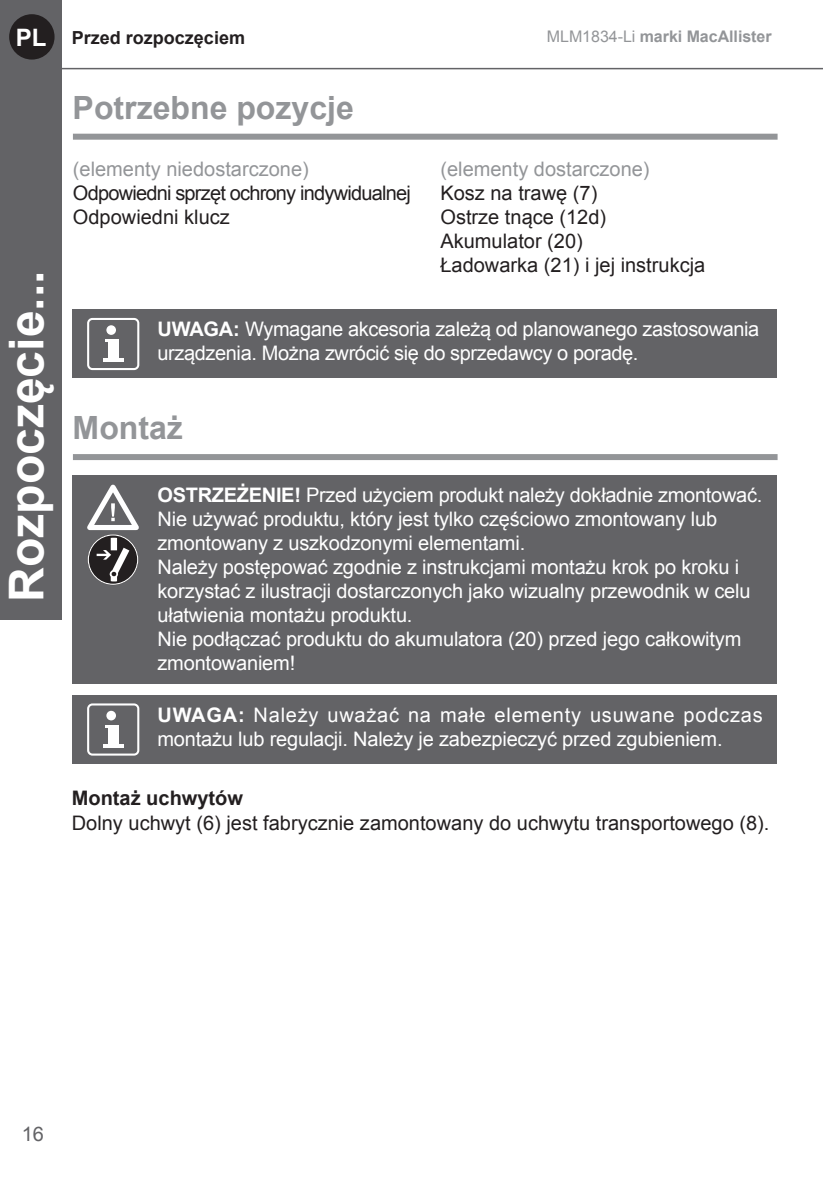
<style>
.page{position:relative;width:823px;height:1191px;background:#fff}
.page>*{position:absolute;margin:0;border:0;box-sizing:border-box;transform-origin:0 0}
.t1{font:700 48px "Arial";color:#fff}
.t2{font:700 32px "Arial";color:#939598}
.t3{font:700 24px "Arial";color:#fff}
.t4{font:20px/24px "Arial";letter-spacing:-.01em;color:#fff}
.t5{font:20px "Arial";color:#231f20}
.t6{font:20px/24px "Arial";letter-spacing:-.04em;color:#231f20}
.t7{font:20px/24px "Arial";color:#939598}
.t8{font:700 20px "Arial";color:#231f20}
.t9{font:20px "Arial";color:#636366}
.t10{font:700 18px "Arial";color:#231f20}
.t11{font:700 16px "Arial";letter-spacing:-.005em;color:#939598}
.s1{color:#939598}
.s2{font-weight:400}
.s3{color:#231f20}
.s4{font-weight:700}
</style>
<div class="page">
<div style="left:0;top:0;width:61px;height:619px;background:#636366"></div>
<div style="left:9px;top:14px;width:45px;height:46px;background:#231f20;border-radius:50%"></div>
<hr style="left:50px;top:68px;width:772px;height:1px;background:#636366">
<div style="left:73px;top:134px;width:704px;height:6px;background:#939598"></div>
<div style="left:73px;top:454px;width:704px;height:6px;background:#939598"></div>
<div style="left:72px;top:310px;width:704px;height:68px;background:#636366"></div>
<div style="left:72px;top:695px;width:704px;height:68px;background:#636366"></div>
<div style="left:72px;top:475px;width:704px;height:209px;background:#636366"></div>
<div style="left:87px;top:318px;width:52px;height:52px;border:2px solid #fff;border-radius:4px"></div>
<div style="left:106px;top:325px;width:10px;height:10px;background:#fff;border-radius:50%"></div>
<div style="left:108px;top:339px;width:11px;height:20px;background:#fff"></div>
<hr style="left:103px;top:358px;width:20px;height:4px;background:#fff">
<div style="left:87px;top:703px;width:52px;height:52px;border:2px solid #fff;border-radius:4px"></div>
<div style="left:106px;top:711px;width:10px;height:9px;background:#fff;border-radius:50%"></div>
<div style="left:108px;top:725px;width:11px;height:20px;background:#fff"></div>
<hr style="left:103px;top:744px;width:20px;height:3px;background:#fff">
<svg style="left:87px;top:484px;width:52px;height:101px"></svg>
<p class="t3" style="left:16px;top:22px;width:32px">PL</p>
<h1 class="t1" style="left:-6px;top:601px;width:332px;rotate:-90deg">Rozpoczęcie...</h1>
<p class="t10" style="left:72px;top:26px;width:175px">Przed rozpoczęciem</p>
<p class="t2" style="left:73px;top:86px;width:282px">Potrzebne pozycje</p>
<p class="t6" style="left:73px;top:157px;width:339px"><span class="s1">(elementy niedostarczone)<br></span>Odpowiedni sprzęt ochrony indywidualnej</p>
<p class="t5" style="left:73px;top:204px;width:158px">Odpowiedni klucz</p>
<p class="t11" style="left:546px;top:25px;width:226px"><span class="s2">MLM1834-Li</span> marki MacAllister</p>
<p class="t7" style="left:440px;top:157px;width:210px">(elementy dostarczone)<br><span class="s3">Kosz na trawę (7)</span></p>
<p class="t5" style="left:440px;top:204px;width:167px">Ostrze tnące (12d)</p>
<p class="t5" style="left:440px;top:228px;width:144px">Akumulator (20)</p>
<p class="t5" style="left:440px;top:252px;width:266px">Ładowarka (21) i jej instrukcja</p>
<p class="t4" style="left:157px;top:317px;width:603px"><span class="s4">UWAGA:</span> Wymagane akcesoria zależą od planowanego zastosowania urządzenia. Można zwrócić się do sprzedawcy o poradę.</p>
<p class="t2" style="left:73px;top:407px;width:112px">Montaż</p>
<p class="t4" style="left:157px;top:483px;width:606px"><span class="s4">OSTRZEŻENIE!</span> Przed użyciem produkt należy dokładnie zmontować.<br>Nie używać produktu, który jest tylko częściowo zmontowany lub zmontowany z uszkodzonymi elementami.</p>
<p class="t4" style="left:157px;top:555px;width:594px">Należy postępować zgodnie z instrukcjami montażu krok po kroku i korzystać z ilustracji dostarczonych jako wizualny przewodnik w celu ułatwienia montażu produktu.</p>
<p class="t4" style="left:157px;top:627px;width:585px">Nie podłączać produktu do akumulatora (20) przed jego całkowitym zmontowaniem!</p>
<p class="t4" style="left:157px;top:703px;width:606px"><span class="s4">UWAGA:</span> Należy uważać na małe elementy usuwane podczas montażu lub regulacji. Należy je zabezpieczyć przed zgubieniem.</p>
<p class="t8" style="left:72px;top:785px;width:173px">Montaż uchwytów</p>
<p class="t5" style="left:72px;top:809px;width:698px">Dolny uchwyt (6) jest fabrycznie zamontowany do uchwytu transportowego (8).</p>
<p class="t9" style="left:22px;top:1121px;width:24px">16</p>
</div>
